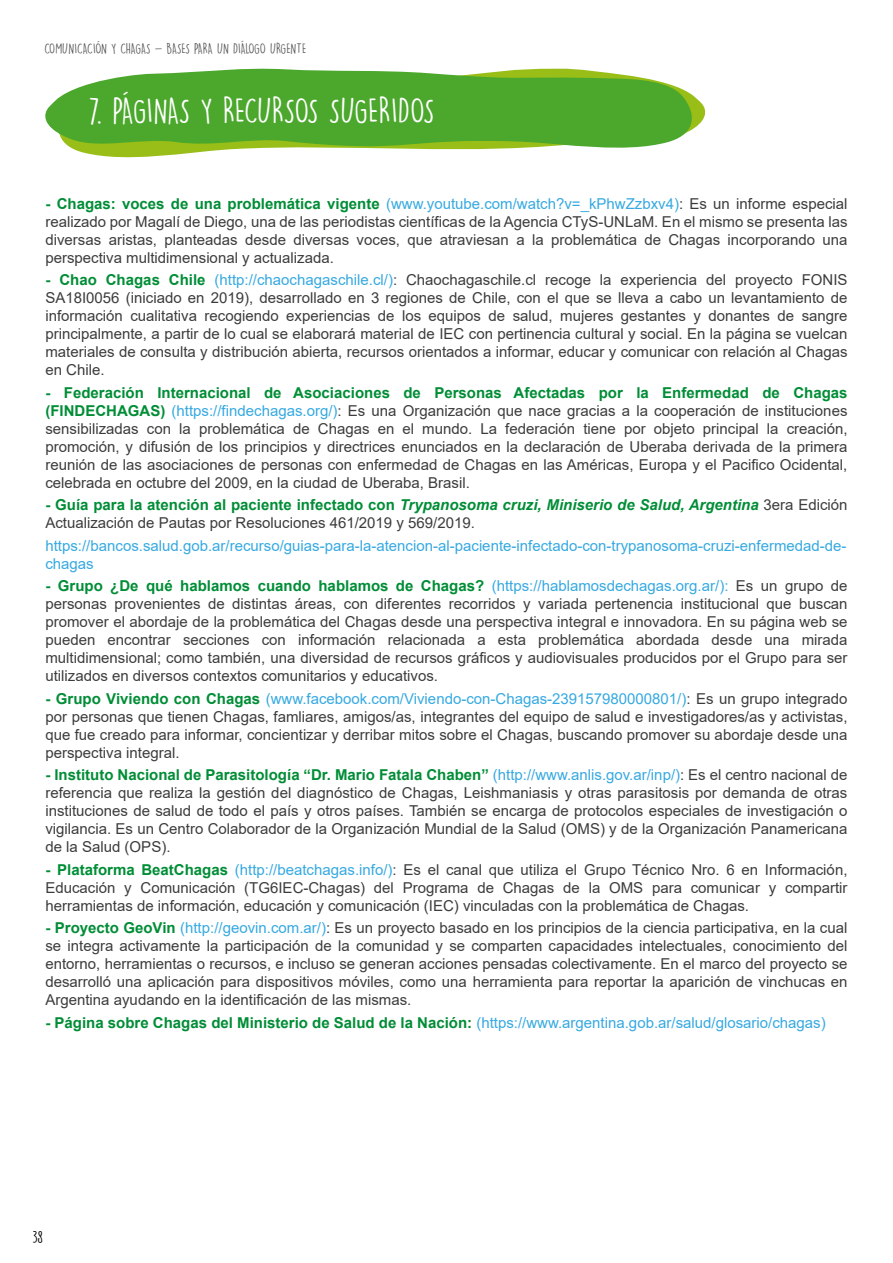
<style>
.page{position:relative;width:893px;height:1263px;background:#fff}
.page>*{position:absolute;margin:0;border:0;box-sizing:border-box;transform-origin:0 0}
.t1{font:33px "DK Lemon Yellow Sun";letter-spacing:-.025em;color:#fff}
.t2{font:15px/18px "Arial";color:#3c3c3b;text-align:justify}
.t3{font:15px/18px "Arial";color:#36a9e1}
.t4{font:15px "DK Lemon Yellow Sun";color:#000}
.t5{font:13.5px "DK Lemon Yellow Sun";color:#575756}
.s1{font-weight:700;color:#008d36}
.s2{color:#36a9e1}
.s3{font-weight:700;font-style:italic;color:#008d36}
</style>
<div class="page">
<svg style="left:90px;top:101px;width:616px;height:57px"></svg>
<svg style="left:45px;top:68px;width:654px;height:86px;background:#6db74a"></svg>
<p class="t5" style="left:45px;top:41px;width:263px">COMUNICACIÓN Y CHAGAS - BASES PARA UN DIÁLOGO URGENTE</p>
<h1 class="t1" style="left:88px;top:91px;width:347px">7. PÁGINAS Y RECURSOS SUGERIDOS</h1>
<p class="t2" style="left:45px;top:194px;width:804px"><span class="s1">- Chagas: voces de una problemática vigente</span> <span class="s2">(www.youtube.com/watch?v=_kPhwZzbxv4)</span>: Es un informe especial realizado por Magalí de Diego, una de las periodistas científicas de la Agencia CTyS-UNLaM. En el mismo se presenta las diversas aristas, planteadas desde diversas voces, que atraviesan a la problemática de Chagas incorporando una perspectiva multidimensional y actualizada.</p>
<p class="t2" style="left:45px;top:271px;width:804px"><span class="s1">- Chao Chagas Chile</span> <span class="s2">(http://chaochagaschile.cl/)</span>: Chaochagaschile.cl recoge la experiencia del proyecto FONIS SA18I0056 (iniciado en 2019), desarrollado en 3 regiones de Chile, con el que se lleva a cabo un levantamiento de información cualitativa recogiendo experiencias de los equipos de salud, mujeres gestantes y donantes de sangre principalmente, a partir de lo cual se elaborará material de IEC con pertinencia cultural y social. En la página se vuelcan materiales de consulta y distribución abierta, recursos orientados a informar, educar y comunicar con relación al Chagas en Chile.</p>
<p class="t2" style="left:45px;top:383px;width:804px"><span class="s1">- Federación Internacional de Asociaciones de Personas Afectadas por la Enfermedad de Chagas (FINDECHAGAS)</span> <span class="s2">(https://findechagas.org/)</span>: Es una Organización que nace gracias a la cooperación de instituciones sensibilizadas con la problemática de Chagas en el mundo. La federación tiene por objeto principal la creación, promoción, y difusión de los principios y directrices enunciados en la declaración de Uberaba derivada de la primera reunión de las asociaciones de personas con enfermedad de Chagas en las Américas, Europa y el Pacifico Ocidental, celebrada en octubre del 2009, en la ciudad de Uberaba, Brasil.</p>
<p class="t2" style="left:45px;top:496px;width:804px"><span class="s1">- Guía para la atención al paciente infectado con</span> <span class="s3">Trypanosoma cruzi, Miniserio de Salud, Argentina</span> 3era Edición<br>Actualización de Pautas por Resoluciones 461/2019 y 569/2019.</p>
<p class="t3" style="left:45px;top:536px;width:803px">https://bancos.salud.gob.ar/recurso/guias-para-la-atencion-al-paciente-infectado-con-trypanosoma-cruzi-enfermedad-de&shy;chagas</p>
<p class="t2" style="left:45px;top:577px;width:804px"><span class="s1">- Grupo ¿De qué hablamos cuando hablamos de Chagas?</span> <span class="s2">(https://hablamosdechagas.org.ar/):</span> Es un grupo de personas provenientes de distintas áreas, con diferentes recorridos y variada pertenencia institucional que buscan promover el abordaje de la problemática del Chagas desde una perspectiva integral e innovadora. En su página web se pueden encontrar secciones con información relacionada a esta problemática abordada desde una mirada multidimensional; como también, una diversidad de recursos gráficos y audiovisuales producidos por el Grupo para ser utilizados en diversos contextos comunitarios y educativos.</p>
<p class="t2" style="left:45px;top:689px;width:804px"><span class="s1">- Grupo Viviendo con Chagas</span> <span class="s2">(www.facebook.com/Viviendo-con-Chagas-239157980000801/)</span>: Es un grupo integrado por personas que tienen Chagas, famliares, amigos/as, integrantes del equipo de salud e investigadores/as y activistas, que fue creado para informar, concientizar y derribar mitos sobre el Chagas, buscando promover su abordaje desde una perspectiva integral.</p>
<p class="t2" style="left:45px;top:766px;width:804px"><span class="s1">- Instituto Nacional de Parasitología “Dr. Mario Fatala Chaben”</span> <span class="s2">(http://www.anlis.gov.ar/inp/)</span>: Es el centro nacional de referencia que realiza la gestión del diagnóstico de Chagas, Leishmaniasis y otras parasitosis por demanda de otras instituciones de salud de todo el país y otros países. También se encarga de protocolos especiales de investigación o vigilancia. Es un Centro Colaborador de la Organización Mundial de la Salud (OMS) y de la Organización Panamericana de la Salud (OPS).</p>
<p class="t2" style="left:45px;top:860px;width:804px"><span class="s1">- Plataforma BeatChagas</span> <span class="s2">(http://beatchagas.info/)</span>: Es el canal que utiliza el Grupo Técnico Nro. 6 en Información, Educación y Comunicación (TG6IEC-Chagas) del Programa de Chagas de la OMS para comunicar y compartir herramientas de información, educación y comunicación (IEC) vinculadas con la problemática de Chagas.</p>
<p class="t2" style="left:45px;top:919px;width:804px"><span class="s1">- Proyecto GeoVin</span> <span class="s2">(http://geovin.com.ar/)</span>: Es un proyecto basado en los principios de la ciencia participativa, en la cual se integra activamente la participación de la comunidad y se comparten capacidades intelectuales, conocimiento del entorno, herramientas o recursos, e incluso se generan acciones pensadas colectivamente. En el marco del proyecto se desarrolló una aplicación para dispositivos móviles, como una herramienta para reportar la aparición de vinchucas en Argentina ayudando en la identificación de las mismas.</p>
<p class="t3" style="left:45px;top:1013px;width:782px"><span class="s1">- Página sobre Chagas del Ministerio de Salud de la Nación:</span> (https://www.argentina.gob.ar/salud/glosario/chagas)</p>
<p class="t4" style="left:33px;top:1227px;width:12px">38</p>
</div>
